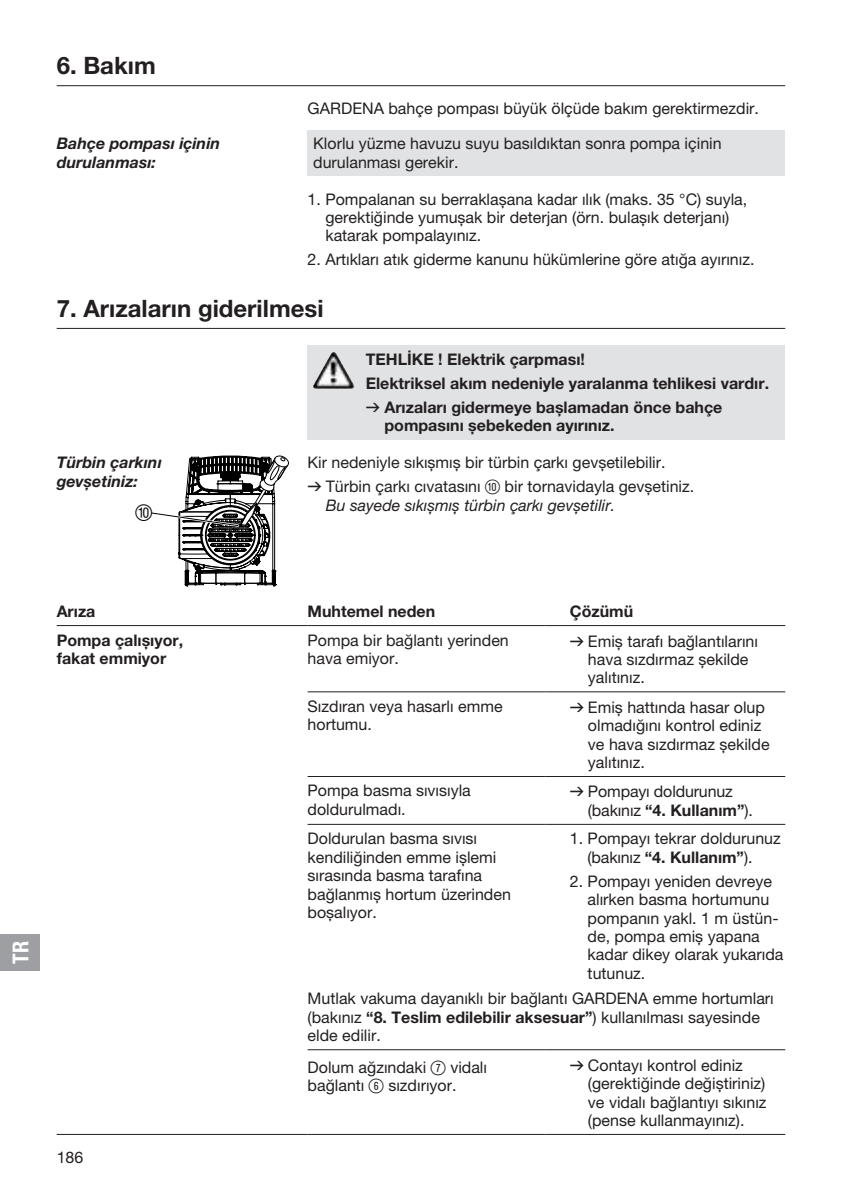
<style>
.page{position:relative;width:842px;height:1191px;background:#fff}
.page>*{position:absolute;margin:0;border:0;box-sizing:border-box;transform-origin:0 0}
.t1{font:700 24px "GARDENA Pro";color:#231f20}
.t2{font:22px "GARDENA Pro Bo Cond";color:#fff}
.t3{font:22px "Ziffern";color:#000}
.t4{font:16px/18.4px "GARDENA Pro";color:#231f20}
.t5{font:700 16px/24px "GARDENA Pro";color:#231f20}
.t6{font:italic 700 16px/18.4px "GARDENA Pro";color:#231f20}
.t7{font:italic 16px "GARDENA Pro";color:#231f20}
.s1{font-family:"Formdruck";font-weight:400}
.s2{font-family:"Formdruck"}
.s3{font-family:"Ziffernim Kreisund Quadrat BQ";font-size:20px}
.s4{font-weight:700}
</style>
<div class="page">
<div style="left:308px;top:131px;width:477px;height:45px;background:#e1e2e4"></div>
<hr style="left:57px;top:85px;width:728px;height:1px;background:#231f20">
<div style="left:308px;top:345px;width:477px;height:95px;background:#e1e2e4"></div>
<hr style="left:57px;top:328px;width:728px;height:1px;background:#231f20">
<img style="left:315px;top:352px;width:18px;height:31px">
<svg style="left:151px;top:455px;width:138px;height:132px"></svg>
<hr style="left:57px;top:625px;width:251px;height:1px;background:#231f20">
<hr style="left:308px;top:625px;width:238px;height:1px;background:#231f20">
<hr style="left:546px;top:625px;width:239px;height:1px;background:#231f20">
<hr style="left:308px;top:691px;width:238px;height:1px;background:#231f20">
<hr style="left:546px;top:691px;width:239px;height:1px;background:#231f20">
<hr style="left:308px;top:776px;width:238px;height:1px;background:#231f20">
<hr style="left:546px;top:776px;width:239px;height:1px;background:#231f20">
<hr style="left:308px;top:824px;width:238px;height:1px;background:#231f20">
<hr style="left:546px;top:824px;width:239px;height:1px;background:#231f20">
<hr style="left:308px;top:1049px;width:238px;height:1px;background:#231f20">
<hr style="left:546px;top:1049px;width:239px;height:1px;background:#231f20">
<hr style="left:57px;top:1134px;width:251px;height:1px;background:#231f20">
<hr style="left:308px;top:1134px;width:238px;height:1px;background:#231f20">
<hr style="left:546px;top:1134px;width:239px;height:1px;background:#231f20">
<div style="left:0;top:934px;width:40px;height:36px;background:#9d9fa2"></div>
<h1 class="t1" style="left:57px;top:50px;width:101px">6. Bakım</h1>
<p class="t4" style="left:308px;top:98px;width:453px">GARDENA bahçe pompası büyük ölçüde bakım gerektirmezdir.</p>
<p class="t6" style="left:57px;top:134px;width:165px">Bahçe pompası içinin durulanması:</p>
<p class="t4" style="left:313px;top:134px;width:410px">Klorlu yüzme havuzu suyu basıldıktan sonra pompa içinin durulanması gerekir.</p>
<p class="t4" style="left:325px;top:189px;width:423px;text-indent:-18px">1. Pompalanan su berraklașana kadar ılık (maks. 35 °C) suyla, gerektiğinde yumușak bir deterjan (örn. bulașık deterjanı) katarak pompalayınız.</p>
<p class="t4" style="left:308px;top:250px;width:448px">2. Artıkları atık giderme kanunu hükümlerine göre atığa ayırınız.</p>
<h1 class="t1" style="left:57px;top:293px;width:268px">7. Arızaların giderilmesi</h1>
<p class="t5" style="left:366px;top:347px;width:405px">TEHLİKE ! Elektrik çarpması!<br>Elektriksel akım nedeniyle yaralanma tehlikesi vardır. <span class="s1">v</span> Arızaları gidermeye bașlamadan önce bahçe</p>
<p class="t5" style="left:384px;top:413px;width:232px">pompasını șebekeden ayırınız.</p>
<p class="t6" style="left:57px;top:453px;width:107px">Türbin çarkını gevșetiniz:</p>
<h2 class="t3" style="left:135px;top:500px;width:19px">0</h2>
<p class="t4" style="left:308px;top:450px;width:388px;line-height:24px">Kir nedeniyle sıkıșmıș bir türbin çarkı gevșetilebilir.<br><span class="s2">v</span> Türbin çarkı cıvatasını <span class="s3">0</span> bir tornavidayla gevșetiniz.</p>
<p class="t7" style="left:326px;top:495px;width:291px">Bu sayede sıkıșmıș türbin çarkı gevșetilir.</p>
<h2 class="t2" style="left:7px;top:963px;width:24px;rotate:-90deg">TR</h2>
<p class="t5" style="left:57px;top:599px;width:40px">Arıza</p>
<p class="t5" style="left:308px;top:599px;width:129px">Muhtemel neden</p>
<p class="t5" style="left:570px;top:599px;width:65px">Çözümü</p>
<p class="t5" style="left:57px;top:630px;width:128px;line-height:18.4px">Pompa çalıșıyor, fakat emmiyor</p>
<p class="t4" style="left:308px;top:630px;width:203px">Pompa bir bağlantı yerinden hava emiyor.</p>
<p class="t4" style="left:588px;top:631px;width:172px;text-indent:-18px"><span class="s2">v</span> Emiș tarafı bağlantılarını hava sızdırmaz șekilde yalıtınız.</p>
<p class="t4" style="left:308px;top:696px;width:196px">Sızdıran veya hasarlı emme hortumu.</p>
<p class="t4" style="left:588px;top:697px;width:183px;text-indent:-18px"><span class="s2">v</span> Emiș hattında hasar olup olmadığını kontrol ediniz ve hava sızdırmaz șekilde yalıtınız.</p>
<p class="t4" style="left:308px;top:781px;width:165px">Pompa basma sıvısıyla doldurulmadı.</p>
<p class="t4" style="left:588px;top:782px;width:166px;text-indent:-18px"><span class="s2">v</span> Pompayı doldurunuz (bakınız <span class="s4">“4. Kullanım”</span>).</p>
<p class="t4" style="left:308px;top:829px;width:205px">Doldurulan basma sıvısı kendiliğinden emme ișlemi sırasında basma tarafına bağlanmıș hortum üzerinden boșalıyor.</p>
<p class="t4" style="left:588px;top:829px;width:195px;text-indent:-18px">1. Pompayı tekrar doldurunuz (bakınız <span class="s4">“4. Kullanım”</span>).</p>
<p class="t4" style="left:588px;top:871px;width:197px;text-indent:-18px">2. Pompayı yeniden devreye alırken basma hortumunu pompanın yakl. 1 m üstün&shy;de, pompa emiș yapana kadar dikey olarak yukarıda tutunuz.</p>
<p class="t4" style="left:308px;top:989px;width:468px">Mutlak vakuma dayanıklı bir bağlantı GARDENA emme hortumları (bakınız <span class="s4">“8. Teslim edilebilir aksesuar”</span>) kullanılması sayesinde elde edilir.</p>
<p class="t4" style="left:308px;top:1057px;width:181px">Dolum ağzındaki <span class="s3">7</span> vidalı bağlantı <span class="s3">6</span> sızdırıyor.</p>
<p class="t4" style="left:588px;top:1055px;width:180px;text-indent:-18px"><span class="s2">v</span> Contayı kontrol ediniz (gerektiğinde değiștiriniz) ve vidalı bağlantıyı sıkınız (pense kullanmayınız).</p>
<p class="t4" style="left:57px;top:1147px;width:28px">186</p>
</div>
